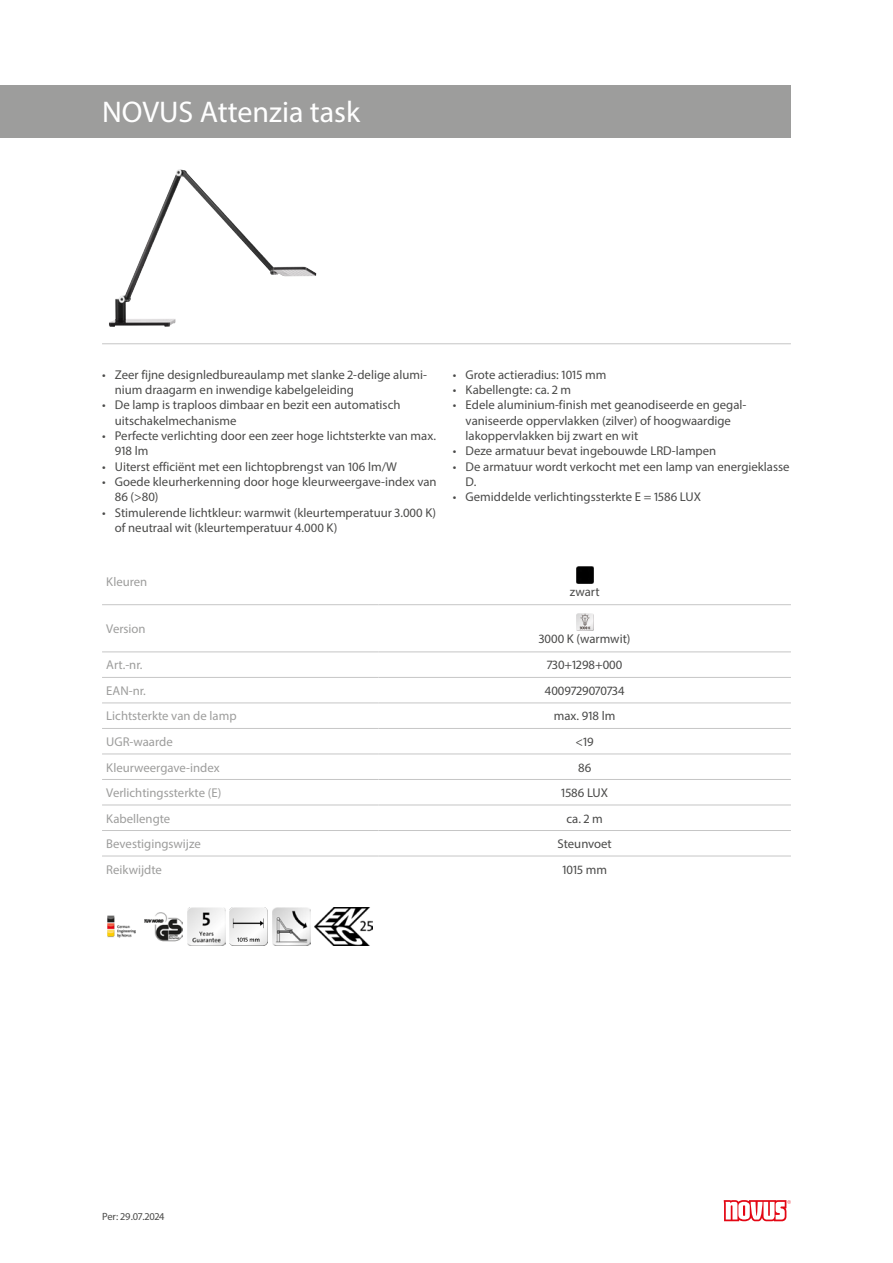
<style>
.page{position:relative;width:893px;height:1263px;background:#fff}
.page>*{position:absolute;margin:0;border:0;box-sizing:border-box;transform-origin:0 0}
.Produktname{font:30px "Myriad Pro";color:#fff}
.Farbildtext{font:12.75px/15.3px "Myriad Pro";color:#4a4a49}
.Produkttabelle_Links{font:12.75px "Myriad Pro";color:#9d9d9c}
.Produkttabelle_Zentr{font:12.75px "Myriad Pro";color:#4a4a49}
.t1{font:10.5px "Myriad Pro";color:#4a4a49}
</style>
<div class="page">
<img style="left:109px;top:169px;width:207px;height:158px">
<hr style="left:102px;top:343px;width:689px;height:1px;background:#c6c6c6">
<img style="left:107px;top:915px;width:29px;height:23px">
<img style="left:145px;top:912px;width:38px;height:30px">
<img style="left:187px;top:907px;width:38px;height:38px">
<img style="left:230px;top:907px;width:38px;height:38px">
<img style="left:272px;top:907px;width:38px;height:38px">
<img style="left:315px;top:907px;width:58px;height:38px">
<svg style="left:724px;top:1200px;width:67px;height:21px"></svg>
<div style="left:0;top:85px;width:791px;height:53px;background:#9d9d9c"></div>
<hr style="left:102px;top:604px;width:276px;height:1px;background:#c6c6c6">
<hr style="left:378px;top:604px;width:413px;height:1px;background:#c6c6c6">
<hr style="left:102px;top:651px;width:276px;height:1px;background:#c6c6c6">
<hr style="left:378px;top:651px;width:413px;height:1px;background:#c6c6c6">
<hr style="left:102px;top:677px;width:276px;height:1px;background:#c6c6c6">
<hr style="left:378px;top:677px;width:413px;height:1px;background:#c6c6c6">
<hr style="left:102px;top:702px;width:276px;height:1px;background:#c6c6c6">
<hr style="left:378px;top:702px;width:413px;height:1px;background:#c6c6c6">
<hr style="left:102px;top:728px;width:276px;height:1px;background:#c6c6c6">
<hr style="left:378px;top:728px;width:413px;height:1px;background:#c6c6c6">
<hr style="left:102px;top:753px;width:276px;height:1px;background:#c6c6c6">
<hr style="left:378px;top:753px;width:413px;height:1px;background:#c6c6c6">
<hr style="left:102px;top:779px;width:276px;height:1px;background:#c6c6c6">
<hr style="left:378px;top:779px;width:413px;height:1px;background:#c6c6c6">
<hr style="left:102px;top:805px;width:276px;height:1px;background:#c6c6c6">
<hr style="left:378px;top:805px;width:413px;height:1px;background:#c6c6c6">
<hr style="left:102px;top:830px;width:276px;height:1px;background:#c6c6c6">
<hr style="left:378px;top:830px;width:413px;height:1px;background:#c6c6c6">
<hr style="left:102px;top:856px;width:276px;height:1px;background:#c6c6c6">
<hr style="left:378px;top:856px;width:413px;height:1px;background:#c6c6c6">
<img style="left:576px;top:566px;width:17px;height:17px">
<img style="left:576px;top:613px;width:17px;height:17px">
<p class="Produktname" style="left:102px;top:94px;width:260px">NOVUS Attenzia task</p>
<p class="Farbildtext" style="left:115px;top:367px;width:314px;text-indent:-13px">• Zeer fijne designledbureaulamp met slanke 2-delige alumi&shy;nium draagarm en inwendige kabelgeleiding</p>
<p class="Farbildtext" style="left:115px;top:397px;width:287px;text-indent:-13px">• De lamp is traploos dimbaar en bezit een automatisch uitschakelmechanisme</p>
<p class="Farbildtext" style="left:115px;top:428px;width:323px;text-indent:-13px">• Perfecte verlichting door een zeer hoge lichtsterkte van max.<br>918 lm</p>
<p class="Farbildtext" style="left:102px;top:458px;width:296px">• Uiterst efficiënt met een lichtopbrengst van 106 lm/W</p>
<p class="Farbildtext" style="left:115px;top:474px;width:323px;text-indent:-13px">• Goede kleurherkenning door hoge kleurweergave-index van<br>86 (&gt;80)</p>
<p class="Farbildtext" style="left:115px;top:504px;width:323px;text-indent:-13px">• Stimulerende lichtkleur: warmwit (kleurtemperatuur 3.000 K) of neutraal wit (kleurtemperatuur 4.000 K)</p>
<p class="Produkttabelle_Links" style="left:106px;top:574px;width:42px">Kleuren</p>
<p class="Produkttabelle_Links" style="left:106px;top:621px;width:41px">Version</p>
<p class="Farbildtext" style="left:453px;top:367px;width:155px">• Grote actieradius: 1015 mm</p>
<p class="Farbildtext" style="left:453px;top:382px;width:120px">• Kabellengte: ca. 2 m</p>
<p class="Farbildtext" style="left:466px;top:397px;width:282px;text-indent:-13px">• Edele aluminium-finish met geanodiseerde en gegal&shy;vaniseerde oppervlakken (zilver) of hoogwaardige lakoppervlakken bij zwart en wit</p>
<p class="Farbildtext" style="left:453px;top:443px;width:265px">• Deze armatuur bevat ingebouwde LRD-lampen</p>
<p class="Farbildtext" style="left:466px;top:458px;width:325px;text-indent:-13px">• De armatuur wordt verkocht met een lamp van energieklasse<br>D.</p>
<p class="Farbildtext" style="left:453px;top:489px;width:250px">• Gemiddelde verlichtingssterkte E = 1586 LUX</p>
<p class="Farbildtext" style="left:570px;top:584px;width:31px">zwart</p>
<p class="Farbildtext" style="left:539px;top:631px;width:93px">3000 K (warmwit)</p>
<p class="Produkttabelle_Links" style="left:106px;top:657px;width:38px">Art.-nr.</p>
<p class="Produkttabelle_Zentr" style="left:547px;top:657px;width:77px">730+1298+000</p>
<p class="Produkttabelle_Links" style="left:106px;top:683px;width:41px">EAN-nr.</p>
<p class="Produkttabelle_Zentr" style="left:545px;top:683px;width:81px">4009729070734</p>
<p class="Produkttabelle_Links" style="left:106px;top:708px;width:132px">Lichtsterkte van de lamp</p>
<p class="Produkttabelle_Zentr" style="left:554px;top:708px;width:63px">max. 918 lm</p>
<p class="Produkttabelle_Links" style="left:106px;top:734px;width:68px">UGR-waarde</p>
<p class="Produkttabelle_Zentr" style="left:576px;top:734px;width:20px">&lt;19</p>
<p class="Produkttabelle_Links" style="left:106px;top:759px;width:115px">Kleurweergave-index</p>
<p class="Produkttabelle_Zentr" style="left:578px;top:759px;width:15px">86</p>
<p class="Produkttabelle_Links" style="left:106px;top:785px;width:117px">Verlichtingssterkte (E)</p>
<p class="Produkttabelle_Zentr" style="left:561px;top:785px;width:48px">1586 LUX</p>
<p class="Produkttabelle_Links" style="left:106px;top:810px;width:66px">Kabellengte</p>
<p class="Produkttabelle_Zentr" style="left:567px;top:810px;width:38px">ca. 2 m</p>
<p class="Produkttabelle_Links" style="left:106px;top:836px;width:96px">Bevestigingswijze</p>
<p class="Produkttabelle_Zentr" style="left:557px;top:836px;width:56px">Steunvoet</p>
<p class="Produkttabelle_Links" style="left:106px;top:861px;width:57px">Reikwijdte</p>
<p class="Produkttabelle_Zentr" style="left:562px;top:861px;width:46px">1015 mm</p>
<p class="t1" style="left:102px;top:1210px;width:64px">Per: 29.07.2024</p>
</div>
